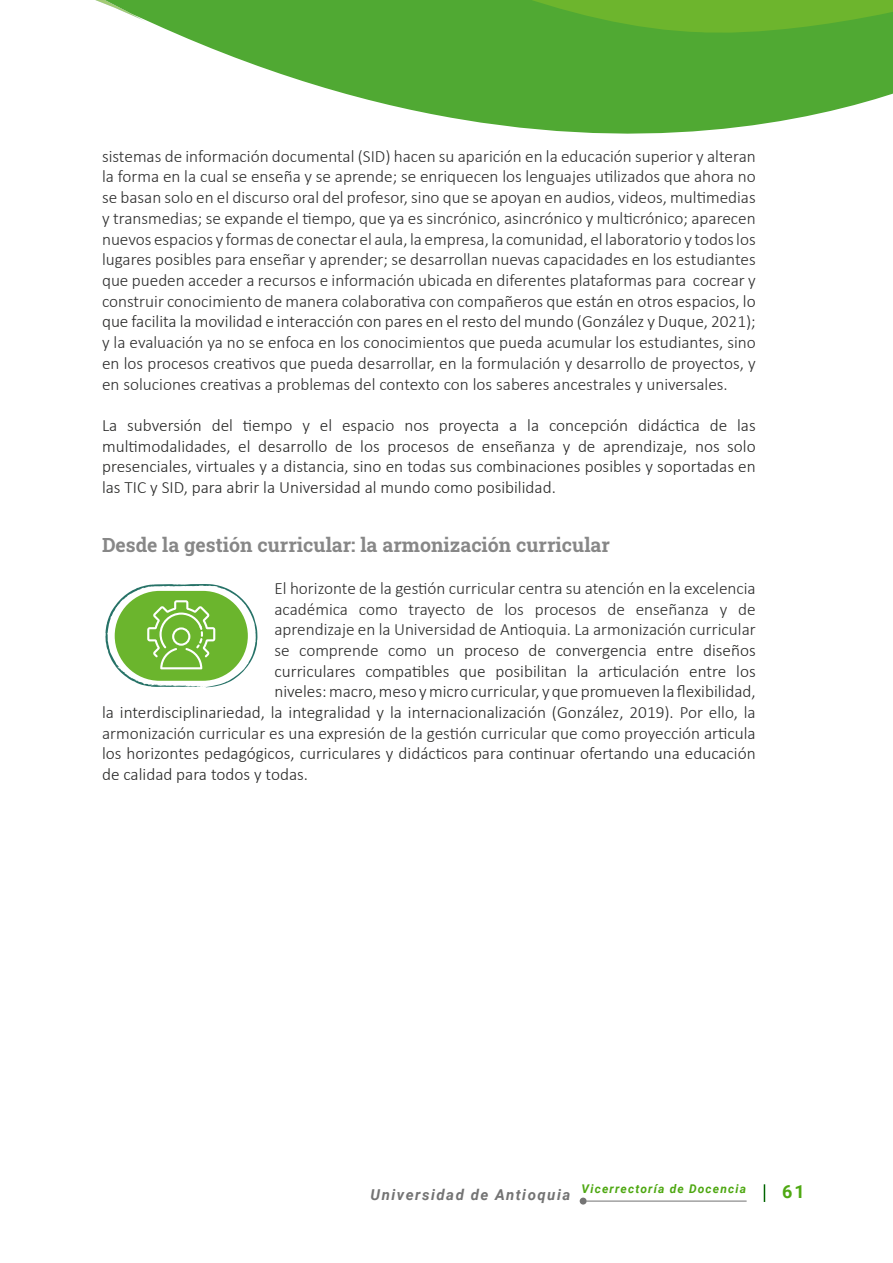
<style>
.page{position:relative;width:893px;height:1263px;background:#fff}
.page>*{position:absolute;margin:0;border:0;box-sizing:border-box;transform-origin:0 0}
.t1{font:700 19.5px "Roboto Slab";color:#878787}
.t2{font:700 18px "Roboto";color:#4ea812}
.t3{font:300 17.25px/20.7px "Calibri";color:#2d2d2d;text-align:justify}
.t4{font:300 17.25px/20.7px "Calibri";color:#282827;text-align:justify}
.t5{font:italic 700 12px "Roboto";letter-spacing:.1em;color:#4ea812}
.s1{color:#282827}
.s2{color:#2d2d2d}
.s3{font-size:15px;color:#747474}
</style>
<div class="page">
<svg style="left:95px;top:0;width:798px;height:134px;fill:#50a933"></svg>
<div style="left:580px;top:1197px;width:7px;height:7px;background:#747474;border-radius:50%"></div>
<hr style="left:587px;top:1200px;width:159px;height:1px;background:#747474">
<svg style="left:764px;top:1184px;width:1px;height:18px"></svg>
<svg style="left:105px;top:584px;width:152px;height:103px"></svg>
<p class="t3" style="left:102px;top:146px;width:655px">sistemas de información documental (SID) hacen su aparición en la educación superior y alteran la forma en la cual se enseña y se aprende; se enriquecen los lenguajes utilizados que ahora no se basan solo en el discurso oral del profesor, sino que se apoyan en audios, videos, multimedias y transmedias; se expande el tiempo, que ya es sincrónico, asincrónico y multicrónico; aparecen nuevos espacios y formas de conectar el aula, la empresa, la comunidad, el laboratorio y todos los lugares posibles para enseñar y aprender; se desarrollan nuevas capacidades en los estudiantes que pueden acceder a recursos e información ubicada en diferentes plataformas para cocrear y construir conocimiento de manera colaborativa con compañeros que <span class="s1">están en otros espacios, lo que facilita la movilidad e interacción con pares en el resto del mundo (González y Duque, 2021);</span></p>
<p class="t3" style="left:102px;top:332px;width:655px">y la evaluación ya no se enfoca en los conocimientos que pueda acumular los estudiantes, sino en los procesos creativos que pueda desarrollar, en la formulación y desarrollo de proyectos, y en soluciones creativas a problemas del contexto con los saberes ancestrales y universales.</p>
<p class="t4" style="left:102px;top:415px;width:655px">La subversión del tiempo y el espacio nos proyecta a la concepción didáctica de las multimodalidades, el desarrollo de los procesos de enseñanza y de aprendizaje, nos solo presenciales, virtuales y a distancia, sino en todas sus combinaciones posibles y soportadas en las TIC y SID, para abrir la Universidad al mundo como posibilidad.</p>
<p class="t1" style="left:102px;top:532px;width:509px">Desde la gestión curricular: la armonización curricular</p>
<p class="t3" style="left:274px;top:578px;width:483px">El horizonte de la gestión curricular centra su atención en la excelencia</p>
<p class="t3" style="left:274px;top:598px;width:483px">académica como trayecto de los procesos de enseñanza y de</p>
<p class="t3" style="left:274px;top:619px;width:483px">aprendizaje en la Universidad de Antioquia. La armonización curricular</p>
<p class="t4" style="left:274px;top:640px;width:483px"><span class="s2">se comprende como</span> un proceso de convergencia entre diseños</p>
<p class="t4" style="left:274px;top:660px;width:483px">curriculares compatibles que posibilitan la articulación entre los</p>
<p class="t4" style="left:274px;top:681px;width:483px">niveles: macro, meso y micro curricular, y que promueven la flexibilidad,</p>
<p class="t4" style="left:102px;top:702px;width:655px">la interdisciplinariedad, la integralidad y la internacionalización (González, 2019). <span class="s2">Por ello, la</span></p>
<p class="t3" style="left:102px;top:722px;width:655px">armonización curricular es una expresión de la gestión curricular que como proyección <span class="s1">articula</span></p>
<p class="t4" style="left:102px;top:743px;width:655px">los horizontes pedagógicos, curriculares y didácticos para continuar ofertando una educación</p>
<p class="t4" style="left:102px;top:764px;width:207px">de calidad para todos y todas.</p>
<p class="t5" style="left:371px;top:1181px;width:377px"><span class="s3">Universidad de Antioquia</span> Vicerrectoría de Docencia</p>
<p class="t2" style="left:782px;top:1179px;width:24px">61</p>
</div>
